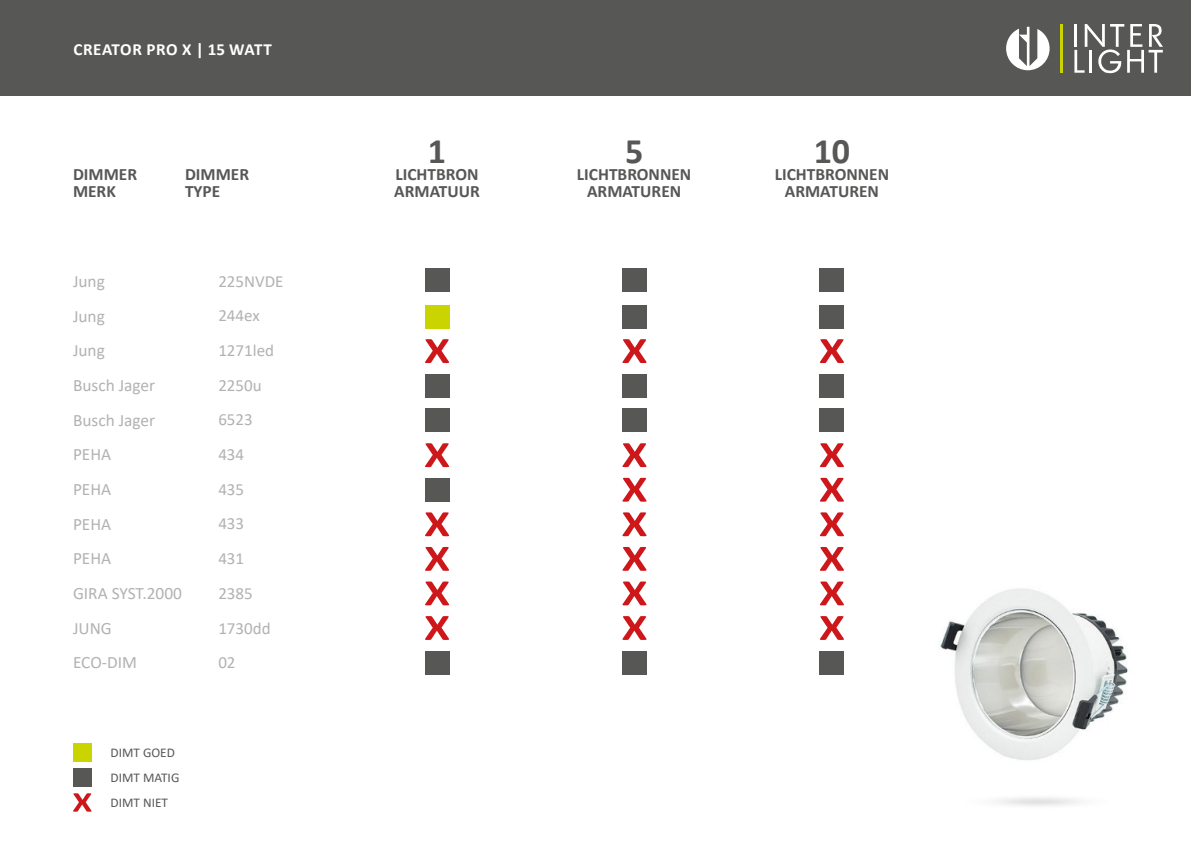
<style>
.page{position:relative;width:1191px;height:842px;background:#fff}
.page>*{position:absolute;margin:0;border:0;box-sizing:border-box;transform-origin:0 0}
.t1{font:700 36px "Calibri";color:#575756}
.t2{font:700 17.3px/17px "Calibri";color:#575756}
.t3{font:17.3px/34.7px "Calibri";color:#b3b2b2}
.t4{font:17px/34.7px "Calibri";color:#b3b2b2}
.t5{font:700 17px "Calibri";letter-spacing:.03em;color:#fff}
.t6{font:13.3px/25.7px "Calibri";color:#575756}
</style>
<div class="page">
<div style="left:0;top:0;width:1191px;height:95px;background:#575756"></div>
<div style="left:425px;top:408px;width:24px;height:24px;background:#575756"></div>
<div style="left:622px;top:408px;width:24px;height:24px;background:#575756"></div>
<div style="left:820px;top:408px;width:24px;height:24px;background:#575756"></div>
<div style="left:425px;top:374px;width:24px;height:24px;background:#575756"></div>
<div style="left:622px;top:374px;width:24px;height:24px;background:#575756"></div>
<div style="left:820px;top:374px;width:24px;height:24px;background:#575756"></div>
<div style="left:425px;top:478px;width:24px;height:24px;background:#575756"></div>
<div style="left:425px;top:305px;width:24px;height:23px;background:#cad400"></div>
<div style="left:622px;top:305px;width:24px;height:23px;background:#575756"></div>
<div style="left:820px;top:305px;width:24px;height:23px;background:#575756"></div>
<div style="left:425px;top:268px;width:24px;height:24px;background:#575756"></div>
<div style="left:622px;top:268px;width:24px;height:24px;background:#575756"></div>
<div style="left:820px;top:268px;width:24px;height:24px;background:#575756"></div>
<div style="left:425px;top:651px;width:24px;height:23px;background:#575756"></div>
<div style="left:622px;top:651px;width:24px;height:23px;background:#575756"></div>
<div style="left:820px;top:651px;width:24px;height:23px;background:#575756"></div>
<svg style="left:73px;top:793px;width:19px;height:19px"></svg>
<svg style="left:425px;top:339px;width:24px;height:24px"></svg>
<svg style="left:622px;top:339px;width:24px;height:24px"></svg>
<svg style="left:820px;top:339px;width:24px;height:24px"></svg>
<svg style="left:425px;top:512px;width:24px;height:24px"></svg>
<svg style="left:622px;top:512px;width:24px;height:24px"></svg>
<svg style="left:820px;top:512px;width:24px;height:24px"></svg>
<svg style="left:622px;top:478px;width:24px;height:24px"></svg>
<svg style="left:820px;top:478px;width:24px;height:24px"></svg>
<svg style="left:425px;top:443px;width:24px;height:24px"></svg>
<svg style="left:622px;top:443px;width:24px;height:24px"></svg>
<svg style="left:820px;top:443px;width:24px;height:24px"></svg>
<svg style="left:425px;top:581px;width:24px;height:24px"></svg>
<svg style="left:622px;top:581px;width:24px;height:24px"></svg>
<svg style="left:820px;top:581px;width:24px;height:24px"></svg>
<svg style="left:425px;top:547px;width:24px;height:24px"></svg>
<svg style="left:622px;top:547px;width:24px;height:24px"></svg>
<svg style="left:820px;top:547px;width:24px;height:24px"></svg>
<svg style="left:425px;top:616px;width:24px;height:24px"></svg>
<svg style="left:622px;top:616px;width:24px;height:24px"></svg>
<svg style="left:820px;top:616px;width:24px;height:24px"></svg>
<div style="left:73px;top:744px;width:19px;height:18px;background:#cad400"></div>
<div style="left:73px;top:768px;width:19px;height:19px;background:#575756"></div>
<svg style="left:1074px;top:24px;width:89px;height:49px"></svg>
<hr style="left:1060px;top:24px;width:3px;height:49px;background:#c9d300">
<svg style="left:1006px;top:27px;width:43px;height:43px"></svg>
<img style="left:940px;top:588px;width:188px;height:166px">
<p class="t5" style="left:73px;top:37px;width:200px">CREATOR PRO X | 15 WATT</p>
<p class="t2" style="left:73px;top:166px;width:66px">DIMMER<br>MERK</p>
<p class="t2" style="left:185px;top:165px;width:66px">DIMMER<br>TYPE</p>
<p class="t3" style="left:73px;top:263px;width:110px">Jung<br>Jung<br>Jung<br>Busch Jager<br>Busch Jager<br>PEHA<br>PEHA<br>PEHA<br>PEHA<br>GIRA SYST.2000<br>JUNG<br>ECO-DIM</p>
<p class="t4" style="left:218px;top:263px;width:67px">225NVDE<br>244ex<br>1271led<br>2250u<br>6523<br>434<br>435<br>433<br>431<br>2385<br>1730dd<br>02</p>
<p class="t6" style="left:110px;top:739px;width:70px">DIMT GOED<br>DIMT MATIG</p>
<p class="t6" style="left:110px;top:789px;width:59px">DIMT NIET</p>
<h1 class="t1" style="left:428px;top:126px;width:20px">1</h1>
<p class="t2" style="left:394px;top:166px;width:87px">LICHTBRON<br>ARMATUUR</p>
<h1 class="t1" style="left:625px;top:126px;width:20px">5</h1>
<p class="t2" style="left:577px;top:166px;width:116px;text-align:center">LICHTBRONNEN<br>ARMATUREN</p>
<h1 class="t1" style="left:813px;top:126px;width:38px">10</h1>
<p class="t2" style="left:774px;top:166px;width:116px;text-align:center">LICHTBRONNEN<br>ARMATUREN</p>
</div>
